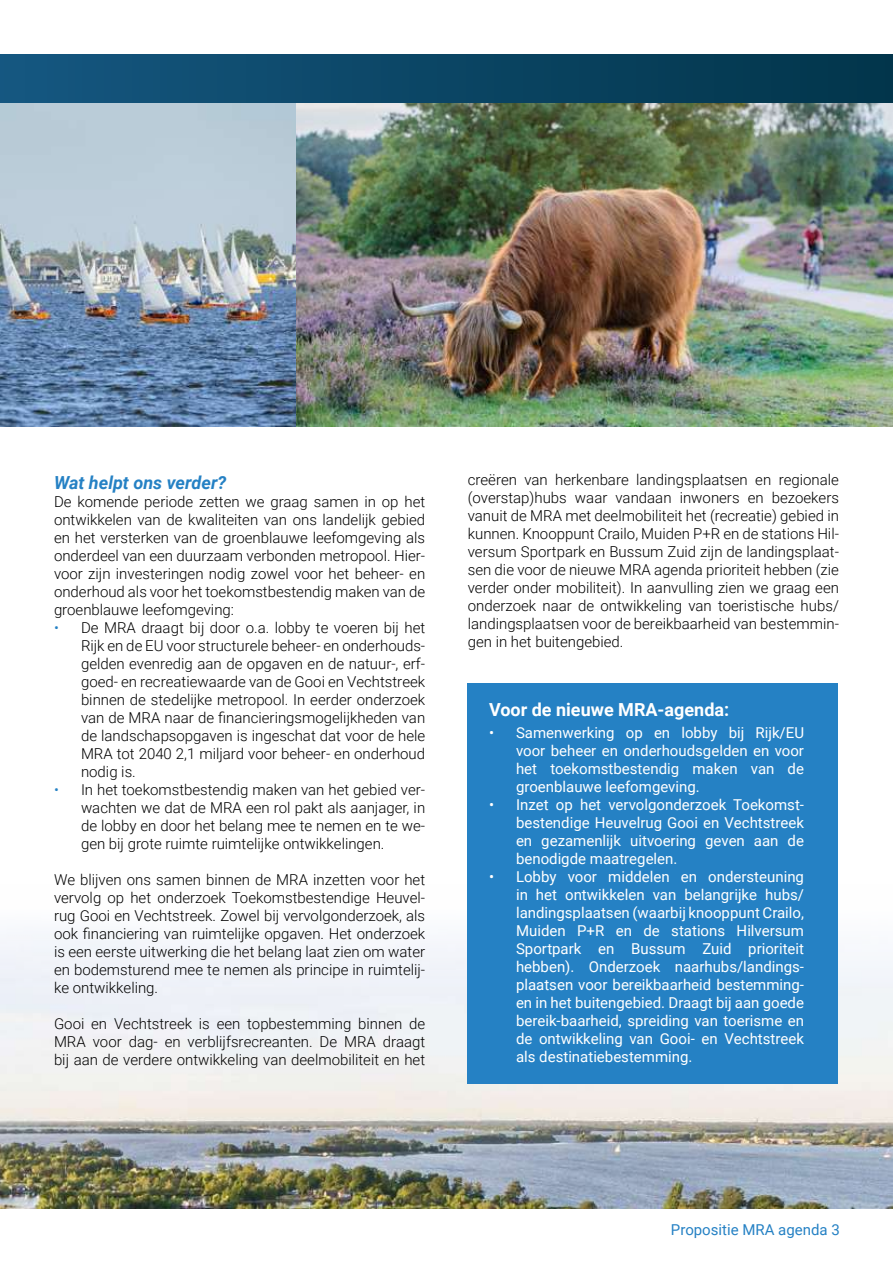
<style>
.page{position:relative;width:893px;height:1263px;background:#fff}
.page>*{position:absolute;margin:0;border:0;box-sizing:border-box;transform-origin:0 0}
.t1{font:700 18px "Roboto";color:#fff}
.t2{font:italic 700 18px "Roboto";color:#2581c4}
.t3{font:300 15px/18px "Roboto";color:#000;text-align:justify}
.t4{font:15px/18px "Roboto";color:#fff;text-align:justify}
.t5{font:15px "Roboto";color:#2581c4}
.s1{color:#2581c4}
</style>
<div class="page">
<div style="left:0;top:54px;width:893px;height:49px;background:linear-gradient(to right,#155780,#01354a)"></div>
<img style="left:0;top:884px;width:893px;height:324px">
<img style="left:0;top:104px;width:893px;height:322px">
<div style="left:468px;top:683px;width:370px;height:400px;background:#2581c4"></div>
<p class="t2" style="left:54px;top:469px;width:174px">Wat helpt ons verder?</p>
<p class="t3" style="left:54px;top:492px;width:373px">De komende periode zetten we graag samen in op het ontwikkelen van de kwaliteiten van ons landelijk gebied en het versterken van de groenblauwe leefomgeving als onderdeel van een duurzaam verbonden metropool. Hier&shy;voor zijn investeringen nodig zowel voor het beheer- en onderhoud als voor het toekomstbestendig maken van de groenblauwe leefomgeving:</p>
<p class="t3" style="left:81px;top:618px;width:346px;text-indent:-27px"><span class="s1">•</span> De MRA draagt bij door o.a. lobby te voeren bij het Rijk en de EU voor structurele beheer- en onderhouds&shy;gelden evenredig aan de opgaven en de natuur-, erf&shy;goed- en recreatiewaarde van de Gooi en Vechtstreek binnen de stedelijke metropool. In eerder onderzoek van de MRA naar de financieringsmogelijkheden van de landschapsopgaven is ingeschat dat voor de hele MRA tot 2040 2,1 miljard voor beheer- en onderhoud nodig is.</p>
<p class="t3" style="left:81px;top:780px;width:346px;text-indent:-27px"><span class="s1">•</span> In het toekomstbestendig maken van het gebied ver&shy;wachten we dat de MRA een rol pakt als aanjager, in de lobby en door het belang mee te nemen en te we&shy;gen bij grote ruimte ruimtelijke ontwikkelingen.</p>
<p class="t3" style="left:54px;top:870px;width:373px">We blijven ons samen binnen de MRA inzetten voor het vervolg op het onderzoek Toekomstbestendige Heuvel&shy;rug Gooi en Vechtstreek. Zowel bij vervolgonderzoek, als ook financiering van ruimtelijke opgaven. Het onderzoek is een eerste uitwerking die het belang laat zien om water en bodemsturend mee te nemen als principe in ruimtelij&shy;ke ontwikkeling.</p>
<p class="t3" style="left:54px;top:1014px;width:373px">Gooi en Vechtstreek is een topbestemming binnen de MRA voor dag- en verblijfsrecreanten. De MRA draagt bij aan de verdere ontwikkeling van deelmobiliteit en het</p>
<p class="t3" style="left:468px;top:470px;width:373px">creëren van herkenbare landingsplaatsen en regionale (overstap)hubs waar vandaan inwoners en bezoekers vanuit de MRA met deelmobiliteit het (recreatie) gebied in kunnen. Knooppunt Crailo, Muiden P+R en de stations Hil&shy;versum Sportpark en Bussum Zuid zijn de landingsplaat&shy;sen die voor de nieuwe MRA agenda prioriteit hebben (zie verder onder mobiliteit). In aanvulling zien we graag een onderzoek naar de ontwikkeling van toeristische hubs/ landingsplaatsen voor de bereikbaarheid van bestemmin&shy;gen in het buitengebied.</p>
<p class="t1" style="left:489px;top:697px;width:242px">Voor de nieuwe MRA-agenda:</p>
<p class="t4" style="left:516px;top:723px;width:290px;text-indent:-27px">• Samenwerking op en lobby bij Rijk/EU voor beheer en onderhoudsgelden en voor het toekomstbestendig maken van de groenblauwe leefomgeving.</p>
<p class="t4" style="left:516px;top:795px;width:290px;text-indent:-27px">• Inzet op het vervolgonderzoek Toekomst&shy;bestendige Heuvelrug Gooi en Vechtstreek en gezamenlijk uitvoering geven aan de benodigde maatregelen.</p>
<p class="t4" style="left:516px;top:867px;width:290px;text-indent:-27px">• Lobby voor middelen en ondersteuning in het ontwikkelen van belangrijke hubs/ landingsplaatsen (waarbij knooppunt Crailo, Muiden P+R en de stations Hilversum Sportpark en Bussum Zuid prioriteit hebben). Onderzoek naarhubs/landings&shy;plaatsen voor bereikbaarheid bestemming&shy;en in het buitengebied. Draagt bij aan goede bereik-baarheid, spreiding van toerisme en de ontwikkeling van Gooi- en Vechtstreek als destinatiebestemming.</p>
<p class="t5" style="left:671px;top:1219px;width:170px">Propositie MRA agenda 3</p>
</div>
